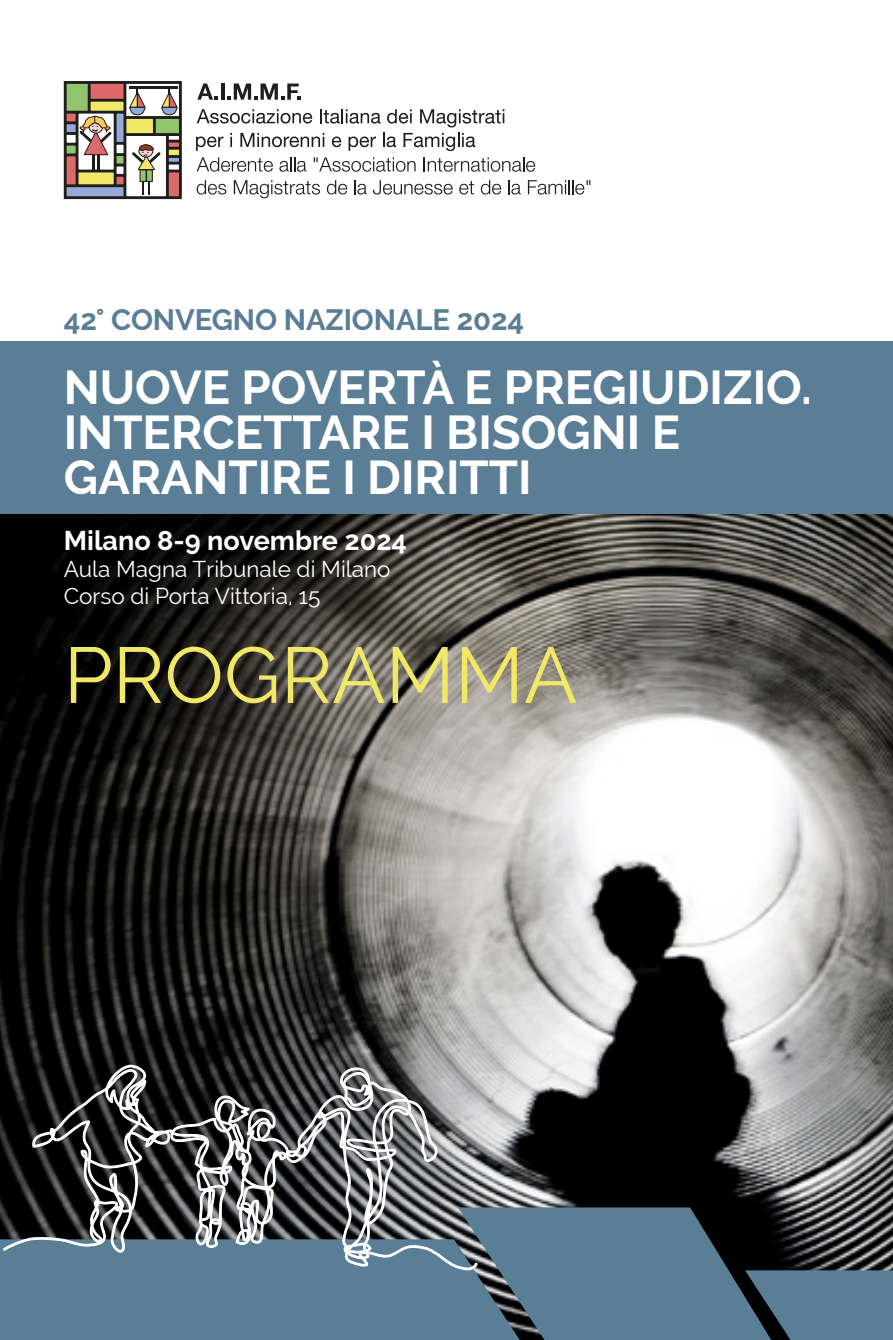
<style>
.page{position:relative;width:893px;height:1340px;background:#fff}
.page>*{position:absolute;margin:0;border:0;box-sizing:border-box;transform-origin:0 0}
.t1{font:78.75px "Raleway";color:#f1e867}
.t2{font:700 47.25px/45px "Raleway";color:#fff}
.t3{font:700 29.25px "Raleway";letter-spacing:-.005em;color:#597e96}
.t4{font:700 27px "Raleway";color:#fff}
.t5{font:22.5px/27px "Raleway";color:#fff}
</style>
<div class="page">
<img style="left:0;top:513px;width:893px;height:726px">
<svg style="left:63px;top:81px;width:119px;height:119px"></svg>
<svg style="left:197px;top:83px;width:21px;height:17px"></svg>
<hr style="left:221px;top:83px;width:3px;height:17px;background:#1e1e1c">
<svg style="left:227px;top:83px;width:73px;height:17px"></svg>
<svg style="left:197px;top:109px;width:115px;height:14px"></svg>
<svg style="left:320px;top:109px;width:61px;height:14px"></svg>
<svg style="left:387px;top:109px;width:25px;height:14px"></svg>
<svg style="left:420px;top:109px;width:84px;height:18px"></svg>
<svg style="left:196px;top:136px;width:28px;height:15px"></svg>
<svg style="left:230px;top:133px;width:2px;height:14px"></svg>
<svg style="left:240px;top:133px;width:84px;height:14px"></svg>
<svg style="left:332px;top:136px;width:9px;height:11px"></svg>
<svg style="left:349px;top:136px;width:27px;height:15px"></svg>
<svg style="left:383px;top:133px;width:13px;height:14px"></svg>
<svg style="left:403px;top:133px;width:72px;height:18px"></svg>
<svg style="left:197px;top:157px;width:76px;height:15px"></svg>
<svg style="left:279px;top:157px;width:27px;height:15px"></svg>
<svg style="left:314px;top:157px;width:102px;height:15px"></svg>
<svg style="left:424px;top:157px;width:111px;height:15px"></svg>
<svg style="left:197px;top:180px;width:29px;height:14px"></svg>
<svg style="left:234px;top:180px;width:86px;height:18px"></svg>
<svg style="left:327px;top:180px;width:20px;height:14px"></svg>
<svg style="left:354px;top:180px;width:13px;height:14px"></svg>
<svg style="left:373px;top:180px;width:80px;height:14px"></svg>
<svg style="left:459px;top:181px;width:15px;height:13px"></svg>
<svg style="left:481px;top:180px;width:20px;height:14px"></svg>
<svg style="left:508px;top:180px;width:13px;height:14px"></svg>
<svg style="left:528px;top:180px;width:62px;height:14px"></svg>
<div style="left:0;top:341px;width:893px;height:172px;background:#597e96"></div>
<div style="left:0;top:1239px;width:458px;height:100px;background:#597e96"></div>
<svg style="left:458px;top:1207px;width:435px;height:132px;background:#4b6778"></svg>
<svg style="left:2px;top:1021px;width:476px;height:249px;background:#505458"></svg>
<p class="t3" style="left:64px;top:303px;width:462px">42° CONVEGNO NAZIONALE 2024</p>
<p class="t2" style="left:64px;top:365px;width:749px">NUOVE POVERTÀ E PREGIUDIZIO.<br>INTERCETTARE I BISOGNI E<br>GARANTIRE I DIRITTI</p>
<p class="t4" style="left:64px;top:524px;width:345px">Milano 8-9 novembre 2024</p>
<p class="t5" style="left:64px;top:555px;width:328px">Aula Magna Tribunale di Milano<br>Corso di Porta Vittoria, 15</p>
<h1 class="t1" style="left:64px;top:629px;width:515px">PROGRAMMA</h1>
</div>
